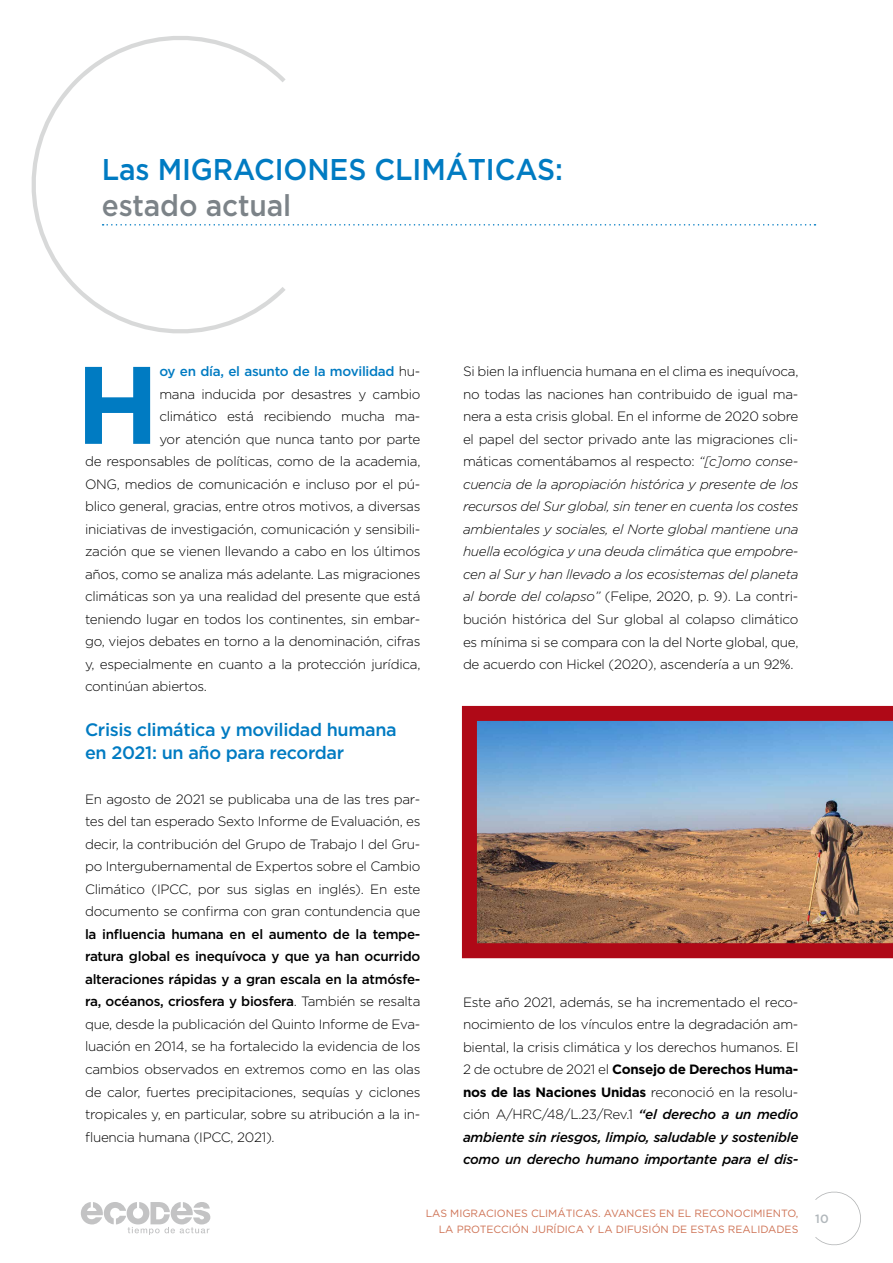
<style>
.page{position:relative;width:893px;height:1263px;background:#fff}
.page>*{position:absolute;margin:0;border:0;box-sizing:border-box;transform-origin:0 0}
.t1{font:700 109.95px "Gotham";color:#007bc2}
.t2{font:500 30px "Gotham";letter-spacing:-.005em;color:#007bc2;scale:.94 1}
.t3{font:500 30px "Gotham";letter-spacing:-.005em;color:#7c8388;scale:.94 1}
.t4{font:500 18px/22.5px "Gotham";letter-spacing:-.02em;color:#007bc2}
.t5{font:300 13.5px/22.5px "Gotham";letter-spacing:-.02em;color:#000;text-align:justify}
.t6{font:500 13.5px "Gotham";letter-spacing:-.02em;color:#007bc2}
.t7{font:500 12px "Gotham";color:#b1b7bb}
.t8{font:10.5px/15.6px "Gotham";color:#ce7254;text-align:right}
.s1{font-weight:300;color:#000}
.s2{font-weight:500}
.s3{font-style:italic}
.s4{font-weight:700}
.s5{font-weight:500;font-style:italic}
</style>
<div class="page">
<svg style="left:31px;top:36px;width:255px;height:298px"></svg>
<svg style="left:815px;top:1191px;width:46px;height:55px"></svg>
<svg style="left:81px;top:1202px;width:129px;height:33px"></svg>
<svg style="left:103px;top:224px;width:712px;height:2px"></svg>
<svg style="left:462px;top:706px;width:431px;height:252px;background:#9a8084"></svg>
<h2 class="t2" style="left:102px;top:152px;width:492px">Las MIGRACIONES CLIMÁTICAS:</h2>
<h2 class="t3" style="left:102px;top:188px;width:203px">estado actual</h2>
<h1 class="t1" style="left:76px;top:341px;width:85px">H</h1>
<p class="t6" style="left:159px;top:364px;width:263px">oy en día, el asunto de la movilidad <span class="s1">hu-</span></p>
<p class="t5" style="left:159px;top:383px;width:263px">mana inducida por desastres y cambio</p>
<p class="t5" style="left:159px;top:405px;width:263px">climático está recibiendo mucha ma-</p>
<p class="t5" style="left:159px;top:428px;width:263px">yor atención que nunca tanto por parte</p>
<p class="t5" style="left:85px;top:450px;width:337px">de responsables de políticas, como de la academia,</p>
<p class="t5" style="left:85px;top:473px;width:337px">ONG, medios de comunicación e incluso por el pú-</p>
<p class="t5" style="left:85px;top:495px;width:337px">blico general, gracias, entre otros motivos, a diversas</p>
<p class="t5" style="left:85px;top:518px;width:337px">iniciativas de investigación, comunicación y sensibili-</p>
<p class="t5" style="left:85px;top:540px;width:337px">zación que se vienen llevando a cabo en los últimos</p>
<p class="t5" style="left:85px;top:563px;width:337px">años, como se analiza más adelante. Las migraciones</p>
<p class="t5" style="left:85px;top:585px;width:337px">climáticas son ya una realidad del presente que está</p>
<p class="t5" style="left:85px;top:608px;width:337px">teniendo lugar en todos los continentes, sin embar-</p>
<p class="t5" style="left:85px;top:630px;width:337px">go, viejos debates en torno a la denominación, cifras</p>
<p class="t5" style="left:85px;top:653px;width:337px">y, especialmente en cuanto a la protección jurídica,</p>
<p class="t5" style="left:85px;top:675px;width:123px">continúan abiertos.</p>
<h3 class="t4" style="left:85px;top:718px;width:313px">Crisis climática y movilidad humana en 2021: un año para recordar</h3>
<p class="t5" style="left:85px;top:788px;width:337px">En agosto de 2021 se publicaba una de las tres par&shy;tes del tan esperado Sexto Informe de Evaluación, es decir, la contribución del Grupo de Trabajo I del Gru&shy;po Intergubernamental de Expertos sobre el Cambio Climático (IPCC, por sus siglas en inglés). En este documento se confirma con gran contundencia que</p>
<p class="t5" style="left:85px;top:923px;width:337px"><span class="s2">la influencia humana en el aumento de la tempe&shy;ratura global es inequívoca y que ya han ocurrido alteraciones rápidas y a gran escala en la atmósfe&shy;ra, océanos, criosfera y biosfera</span>. También se resalta que, desde la publicación del Quinto Informe de Eva&shy;luación en 2014, se ha fortalecido la evidencia de los cambios observados en extremos como en las olas de calor, fuertes precipitaciones, sequías y ciclones tropicales y, en particular, sobre su atribución a la in&shy;fluencia humana (IPCC, 2021).</p>
<p class="t5" style="left:463px;top:360px;width:337px">Si bien la influencia humana en el clima es inequívoca, no todas las naciones han contribuido de igual ma&shy;nera a esta crisis global. En el informe de 2020 sobre el papel del sector privado ante las migraciones cli&shy;máticas comentábamos al respecto: <span class="s3">“[c]omo conse&shy;cuencia de la apropiación histórica y presente de los recursos del Sur global, sin tener en cuenta los costes ambientales y sociales, el Norte global mantiene una huella ecológica y una deuda climática que empobre&shy;cen al Sur y han llevado a los ecosistemas del planeta al borde del colapso”</span> (Felipe, 2020, p. 9). La contri&shy;bución histórica del Sur global al colapso climático es mínima si se compara con la del Norte global, que, de acuerdo con Hickel (2020), ascendería a un 92%.</p>
<p class="t5" style="left:463px;top:990px;width:337px">Este año 2021, además, se ha incrementado el reco&shy;nocimiento de los vínculos entre la degradación am&shy;biental, la crisis climática y los derechos humanos. El 2 de octubre de 2021 el <span class="s4">Consejo de Derechos Huma&shy;nos de las Naciones Unidas</span> reconoció en la resolu&shy;ción A/HRC/48/L.23/Rev.1 <span class="s5">“el derecho a un medio ambiente sin riesgos, limpio, saludable y sostenible como un derecho humano importante para el dis-</span></p>
<p class="t8" style="left:426px;top:1205px;width:374px">LAS MIGRACIONES CLIMÁTICAS. AVANCES EN EL RECONOCIMIENTO,<br>LA PROTECCIÓN JURÍDICA Y LA DIFUSIÓN DE ESTAS REALIDADES</p>
<p class="t7" style="left:815px;top:1212px;width:15px">10</p>
</div>
